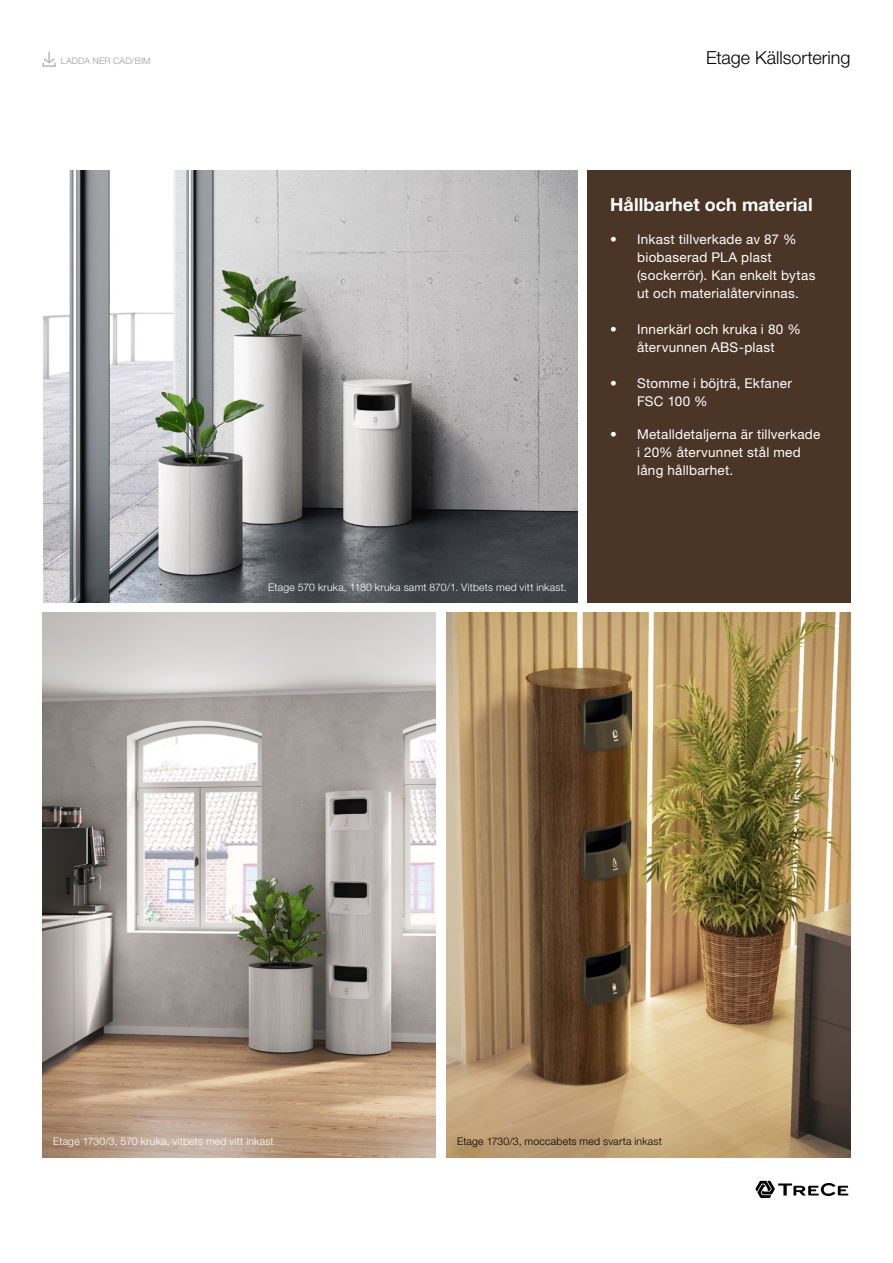
<style>
.page{position:relative;width:893px;height:1263px;background:#fff}
.page>*{position:absolute;margin:0;border:0;box-sizing:border-box;transform-origin:0 0}
.t1{font:700 18px "Helvetica Neue LT Std";letter-spacing:.005em;color:#fff}
.t2{font:300 18px "Helvetica Neue LT Std";letter-spacing:-.005em;color:#000}
.t3{font:13.5px/18px "Helvetica Neue LT Std";letter-spacing:.02em;color:#fff}
.t4{font:300 10.5px "Helvetica Neue LT Std";letter-spacing:.02em;color:#fff}
.t5{font:300 10.5px "Helvetica Neue LT Std";letter-spacing:.02em;color:#000}
.t6{font:300 9px "Helvetica Neue LT Std";letter-spacing:.025em;color:#9d9d9c}
</style>
<div class="page">
<svg style="left:755px;top:1181px;width:93px;height:17px"></svg>
<img style="left:43px;top:613px;width:393px;height:544px">
<img style="left:44px;top:170px;width:533px;height:432px">
<div style="left:588px;top:170px;width:262px;height:432px;background:#4b3527"></div>
<img style="left:446px;top:613px;width:404px;height:544px">
<svg style="left:43px;top:51px;width:13px;height:16px"></svg>
<p class="t6" style="left:61px;top:55px;width:92px">LADDA NER CAD/BIM</p>
<h1 class="t2" style="left:706px;top:46px;width:146px">Etage Källsortering</h1>
<p class="t4" style="left:268px;top:581px;width:300px">Etage 570 kruka, 1180 kruka samt 870/1. Vitbets med vitt inkast.</p>
<h1 class="t1" style="left:610px;top:194px;width:204px">Hållbarhet och material</h1>
<p class="t3" style="left:637px;top:230px;width:180px;text-indent:-27px">• Inkast tillverkade av 87 % biobaserad PLA plast (sockerrör). Kan enkelt bytas ut och materialåtervinnas.</p>
<p class="t3" style="left:610px;top:320px;width:192px;text-align:center">• Innerkärl och kruka i 80 % återvunnen ABS-plast</p>
<p class="t3" style="left:637px;top:374px;width:156px;text-indent:-27px">• Stomme i böjträ, Ekfaner<br>FSC 100 %</p>
<p class="t3" style="left:637px;top:425px;width:185px;text-indent:-27px">• Metalldetaljerna är tillverkade i 20% återvunnet stål med lång hållbarhet.</p>
<p class="t4" style="left:53px;top:1135px;width:222px">Etage 1730/3, 570 kruka, vitbets med vitt inkast</p>
<p class="t5" style="left:457px;top:1135px;width:206px">Etage 1730/3, moccabets med svarta inkast</p>
</div>
